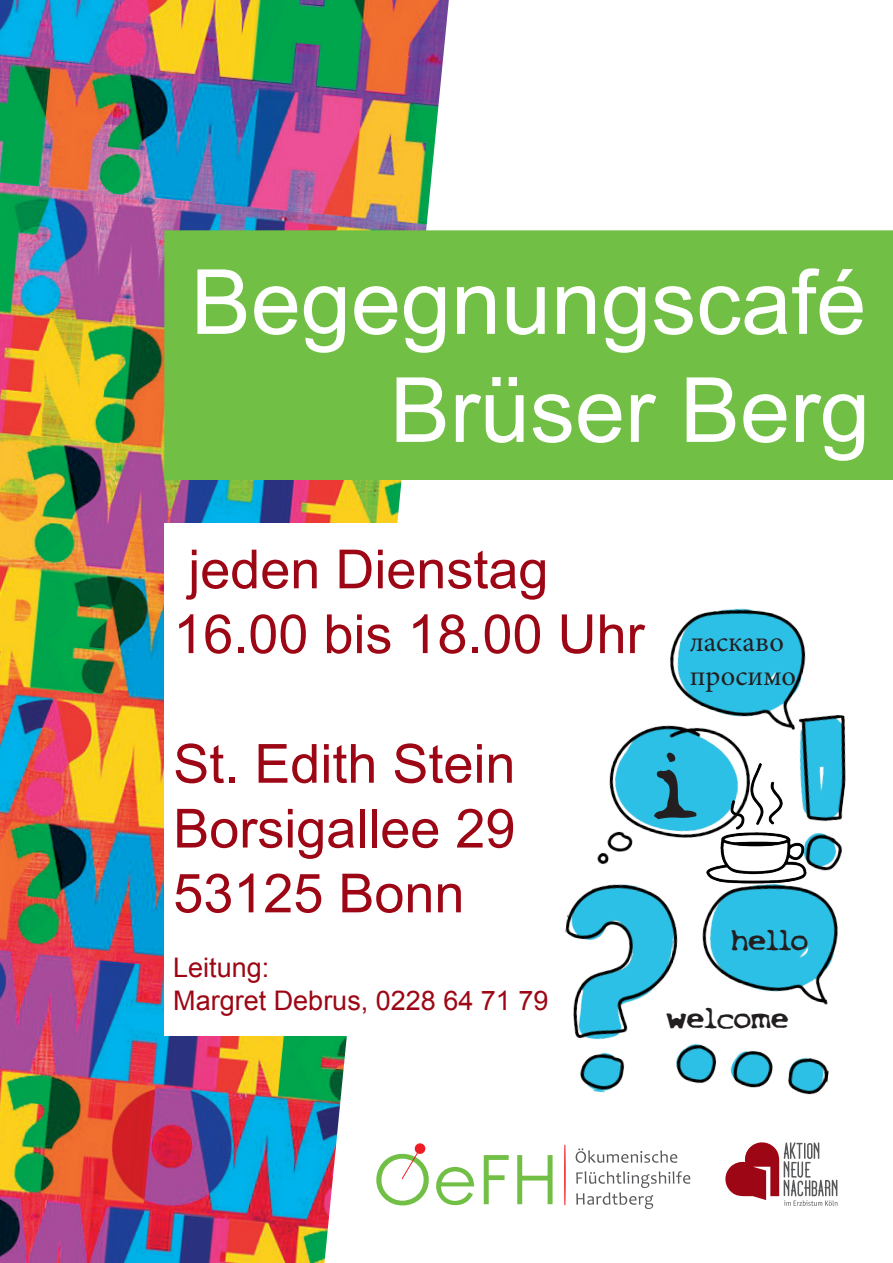
<style>
.page{position:relative;width:893px;height:1263px;background:#fff}
.page>*{position:absolute;margin:0;border:0;box-sizing:border-box;transform-origin:0 0}
.t1{font:90px/108px "Arial";color:#fff;text-align:right}
.t2{font:90px "DF Foxfiles";color:#231f20}
.t3{font:54px/64.8px "Arial";color:#9d0715}
.t4{font:28.5px/34.2px "Minion Pro";color:#231f20}
.t5{font:27px/32.4px "Arial";color:#9d0715}
.t6{font:27px "DF Foxfiles";color:#231f20}
</style>
<div class="page">
<img style="left:0;top:0;width:449px;height:1263px">
<div style="left:165px;top:231px;width:727px;height:248px;background:#71bf45"></div>
<div style="left:164px;top:230px;width:729px;height:250px;border:2px solid #71bf45"></div>
<svg style="left:436px;top:1167px;width:38px;height:38px"></svg>
<svg style="left:484px;top:1155px;width:25px;height:49px"></svg>
<svg style="left:517px;top:1155px;width:36px;height:49px"></svg>
<svg style="left:576px;top:1148px;width:101px;height:15px"></svg>
<svg style="left:576px;top:1171px;width:114px;height:38px"></svg>
<svg style="left:564px;top:1145px;width:1px;height:60px"></svg>
<div style="left:415px;top:1143px;width:10px;height:11px;background:#ee1d23;border-radius:50%"></div>
<svg style="left:376px;top:1148px;width:53px;height:57px"></svg>
<svg style="left:725px;top:1142px;width:112px;height:64px"></svg>
<div style="left:165px;top:523px;width:728px;height:512px;background:#fff"></div>
<img style="left:565px;top:715px;width:281px;height:380px">
<img style="left:680px;top:763px;width:151px;height:134px">
<img style="left:646px;top:608px;width:174px;height:146px">
<h1 class="t1" style="left:191px;top:249px;width:681px">Begegnungscafé<br>Brüser Berg</h1>
<p class="t3" style="left:173px;top:537px;width:473px">jeden Dienstag<br>16.00 bis 18.00 Uhr</p>
<p class="t4" style="left:690px;top:625px;width:108px">ласкаво просимо</p>
<p class="t3" style="left:173px;top:732px;width:344px;text-align:justify">St. Edith Stein Borsigallee 29<br>53125 Bonn</p>
<p class="t5" style="left:173px;top:952px;width:377px">Leitung:<br>Margret Debrus, 0228 64 71 79</p>
<h1 class="t2" style="left:655px;top:747px;width:45px">i</h1>
<p class="t6" style="left:732px;top:929px;width:78px">hello</p>
<p class="t6" style="left:667px;top:1007px;width:123px">welcome</p>
</div>
